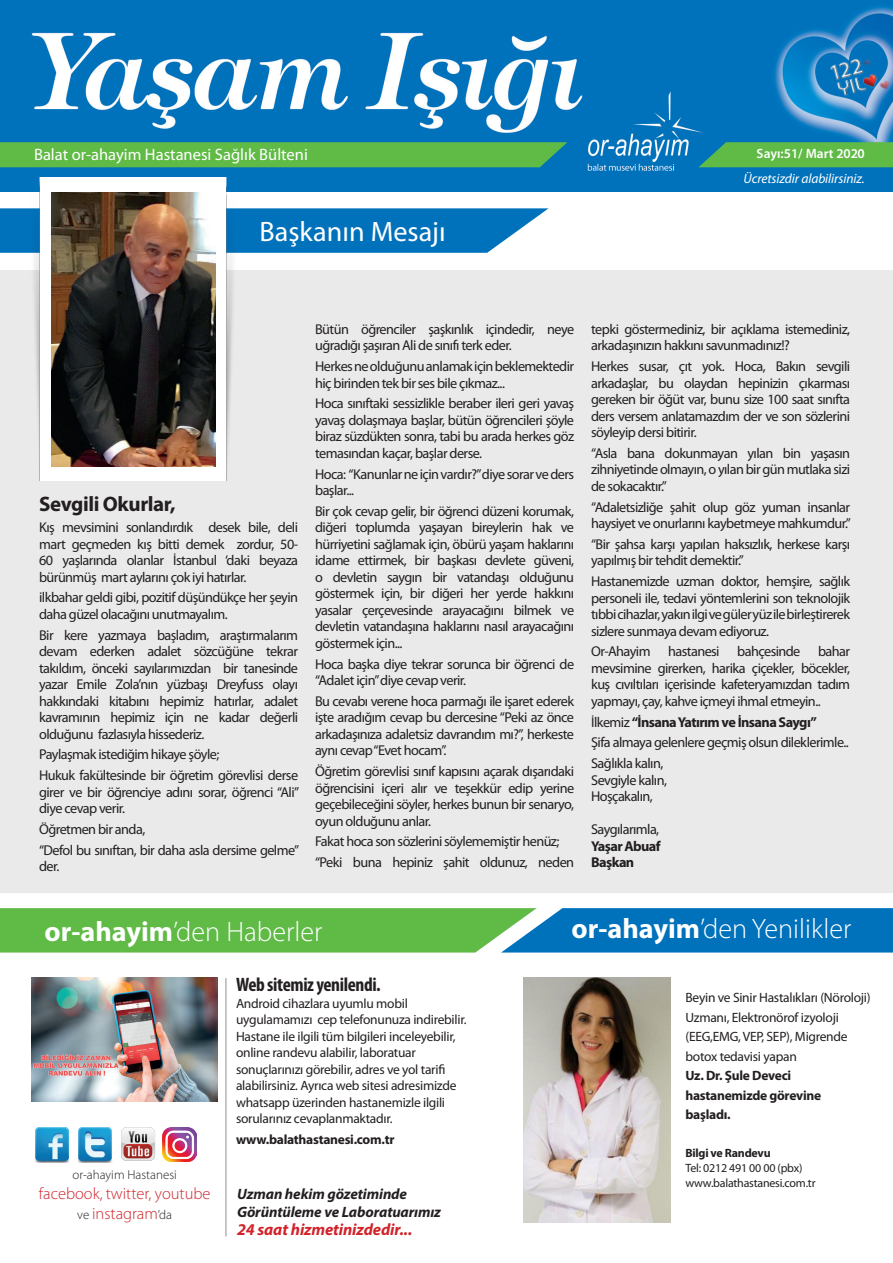
<style>
.page{position:relative;width:893px;height:1263px;background:#fff}
.page>*{position:absolute;margin:0;border:0;box-sizing:border-box;transform-origin:0 0}
.t1{font:300 28.2px "Myriad Pro";color:#fff}
.t2{font:28.2px "Myriad Pro";color:#fff}
.t3{font:700 21px "Myriad Pro";letter-spacing:-.02em;color:#231f20}
.t4{font:700 condensed 19.5px "Myriad Pro";letter-spacing:-.02em;color:#231f20}
.t5{font:300 16.5px/19.8px "Myriad Pro";color:#d1232a;text-align:center}
.t6{font:16.5px "Myriad Pro";color:#fff}
.t7{font:italic 700 16.5px "Myriad Pro";letter-spacing:-.01em;color:#d1232a}
.t8{font:italic 700 15px/18px "Myriad Pro";letter-spacing:-.01em;color:#231f20}
.t9{font:14.25px/16.5px "Myriad Pro";letter-spacing:-.04em;color:#231f20}
.t10{font:700 14.25px/16.5px "Myriad Pro";letter-spacing:-.04em;color:#231f20}
.t11{font:13.5px/16.5px "Myriad Pro";letter-spacing:-.02em;color:#231f20}
.t12{font:700 13.5px/19.5px "Myriad Pro";letter-spacing:-.02em;color:#231f20}
.t13{font:italic 13.5px "Myriad Pro";letter-spacing:-.01em;color:#fff}
.t14{font:600 13.5px "Myriad Pro";color:#fff}
.t15{font:300 12.9px "Myriad Pro";color:#231f20}
.t16{font:12px/15px "Myriad Pro";letter-spacing:-.02em;color:#231f20}
.t17{font:700 12px "Myriad Pro";letter-spacing:-.02em;color:#231f20}
.s1{font-weight:700}
.s2{font-size:12.9px;color:#231f20}
</style>
<div class="page">
<svg style="left:0;top:208px;width:549px;height:45px;background:#1c81c3"></svg>
<img style="left:0;top:0;width:893px;height:191px">
<div style="left:0;top:142px;width:567px;height:25px;background:#60bb46"></div>
<svg style="left:698px;top:142px;width:195px;height:25px;background:#58b54f"></svg>
<img style="left:826px;top:47px;width:67px;height:59px">
<div style="left:0;top:270px;width:893px;height:623px;background:#eaeaeb"></div>
<img style="left:17px;top:178px;width:233px;height:302px">
<img style="left:51px;top:192px;width:164px;height:274px">
<svg style="left:0;top:908px;width:893px;height:44px;background:#3e9f7b"></svg>
<img style="left:35px;top:1127px;width:35px;height:35px">
<img style="left:78px;top:1127px;width:34px;height:35px">
<img style="left:32px;top:977px;width:186px;height:124px">
<hr style="left:226px;top:978px;width:1px;height:258px;background:#231f20">
<img style="left:162px;top:1127px;width:34px;height:34px">
<img style="left:523px;top:977px;width:147px;height:245px">
<img style="left:121px;top:1127px;width:34px;height:34px">
<p class="t6" style="left:34px;top:145px;width:275px">Balat or-ahayim Hastanesi Sağlık Bülteni</p>
<p class="t14" style="left:757px;top:145px;width:110px">Sayı:51/ Mart 2020</p>
<h1 class="t2" style="left:260px;top:214px;width:188px">Başkanın Mesajı</h1>
<p class="t13" style="left:743px;top:170px;width:123px">Ücretsizdir alabilirsiniz.</p>
<h2 class="t3" style="left:39px;top:491px;width:138px">Sevgili Okurlar,</h2>
<p class="t9" style="left:39px;top:519px;width:260px;text-align:justify">Kış mevsimini sonlandırdık desek bile, deli mart geçmeden kış bitti demek zordur, 50- 60 yaşlarında olanlar İstanbul ‘daki beyaza bürünmüş mart aylarını çok iyi hatırlar.</p>
<p class="t9" style="left:39px;top:589px;width:260px">ilkbahar geldi gibi, pozitif düşündükçe her şeyin daha güzel olacağını unutmayalım.</p>
<p class="t9" style="left:39px;top:626px;width:261px;text-align:justify">Bir kere yazmaya başladım, araştırmalarım devam ederken adalet sözcüğüne tekrar takıldım, önceki sayılarımızdan bir tanesinde yazar Emile Zola’nın yüzbaşı Dreyfuss olayı hakkındaki kitabını hepimiz hatırlar, adalet kavramının hepimiz için ne kadar değerli olduğunu fazlasıyla hissederiz.</p>
<p class="t9" style="left:39px;top:744px;width:261px;line-height:20.7px">Paylaşmak istediğim hikaye şöyle;<br>Hukuk fakültesinde bir öğretim görevlisi derse</p>
<p class="t9" style="left:39px;top:783px;width:262px">girer ve bir öğrenciye adını sorar, öğrenci “Ali” diye cevap verir.</p>
<p class="t9" style="left:39px;top:819px;width:262px;line-height:20.7px">Öğretmen bir anda,<br>“Defol bu sınıftan, bir daha asla dersime gelme”</p>
<p class="t9" style="left:39px;top:858px;width:22px">der.</p>
<p class="t9" style="left:315px;top:321px;width:260px">Bütün öğrenciler şaşkınlık içindedir, neye uğradığı şaşıran Ali de sınıfı terk eder.</p>
<p class="t9" style="left:315px;top:358px;width:260px">Herkes ne olduğunu anlamak için beklemektedir hiç birinden tek bir ses bile çıkmaz...</p>
<p class="t9" style="left:315px;top:395px;width:260px;text-align:justify">Hoca sınıftaki sessizlikle beraber ileri geri yavaş yavaş dolaşmaya başlar, bütün öğrencileri şöyle biraz süzdükten sonra, tabi bu arada herkes göz temasından kaçar, başlar derse.</p>
<p class="t9" style="left:315px;top:465px;width:261px">Hoca: “Kanunlar ne için vardır?”diye sorar ve ders başlar...</p>
<p class="t9" style="left:315px;top:503px;width:261px;text-align:justify">Bir çok cevap gelir, bir öğrenci düzeni korumak, diğeri toplumda yaşayan bireylerin hak ve hürriyetini sağlamak için, öbürü yaşam haklarını idame ettirmek, bir başkası devlete güveni, o devletin saygın bir vatandaşı olduğunu göstermek için, bir diğeri her yerde hakkını yasalar çerçevesinde arayacağını bilmek ve devletin vatandaşına haklarını nasıl arayacağını göstermek için...</p>
<p class="t9" style="left:315px;top:655px;width:261px">Hoca başka diye tekrar sorunca bir öğrenci de “Adalet için”diye cevap verir.</p>
<p class="t9" style="left:315px;top:693px;width:260px;text-align:justify">Bu cevabı verene hoca parmağı ile işaret ederek işte aradığım cevap bu dercesine “Peki az önce arkadaşınıza adaletsiz davrandım mı?”, herkeste aynı cevap “Evet hocam”.</p>
<p class="t9" style="left:315px;top:763px;width:261px;text-align:justify">Öğretim görevlisi sınıf kapısını açarak dışarıdaki öğrencisini içeri alır ve teşekkür edip yerine geçebileceğini söyler, herkes bunun bir senaryo, oyun olduğunu anlar.</p>
<p class="t9" style="left:315px;top:831px;width:260px;line-height:20.7px">Fakat hoca son sözlerini söylememiştir henüz; “Peki buna hepiniz şahit oldunuz, neden</p>
<p class="t9" style="left:591px;top:321px;width:260px">tepki göstermediniz, bir açıklama istemediniz, arkadaşınızın hakkını savunmadınız!?</p>
<p class="t9" style="left:591px;top:358px;width:261px;text-align:justify">Herkes susar, çıt yok. Hoca, Bakın sevgili arkadaşlar, bu olaydan hepinizin çıkarması gereken bir öğüt var, bunu size 100 saat sınıfta ders versem anlatamazdım der ve son sözlerini söyleyip dersi bitirir.</p>
<p class="t9" style="left:591px;top:445px;width:261px;text-align:justify">“Asla bana dokunmayan yılan bin yaşasın zihniyetinde olmayın, o yılan bir gün mutlaka sizi de sokacaktır.”</p>
<p class="t9" style="left:591px;top:498px;width:261px">“Adaletsizliğe şahit olup göz yuman insanlar haysiyet ve onurlarını kaybetmeye mahkumdur.”</p>
<p class="t9" style="left:591px;top:536px;width:260px">“Bir şahsa karşı yapılan haksızlık, herkese karşı yapılmış bir tehdit demektir.”</p>
<p class="t9" style="left:591px;top:573px;width:260px;text-align:justify">Hastanemizde uzman doktor, hemşire, sağlık personeli ile, tedavi yöntemlerini son teknolojik tıbbi cihazlar, yakın ilgi ve güler yüz ile birleştirerek sizlere sunmaya devam ediyoruz.</p>
<p class="t9" style="left:591px;top:643px;width:260px;text-align:justify">Or-Ahayim hastanesi bahçesinde bahar mevsimine girerken, harika çiçekler, böcekler, kuş cıvıltıları içerisinde kafeteryamızdan tadım yapmayı, çay, kahve içmeyi ihmal etmeyin..</p>
<p class="t9" style="left:591px;top:711px;width:259px;line-height:20.7px">İlkemiz <span class="s1">“İnsana Yatırım ve İnsana Saygı”<br></span>Şifa almaya gelenlere geçmiş olsun dileklerimle..<br>Sağlıkla kalın,</p>
<p class="t9" style="left:591px;top:771px;width:77px">Sevgiyle kalın,<br>Hoşçakalın,</p>
<p class="t9" style="left:591px;top:821px;width:70px">Saygılarımla,</p>
<p class="t10" style="left:591px;top:837px;width:71px">Yaşar Abuaf<br>Başkan</p>
<h1 class="t1" style="left:44px;top:914px;width:280px"><span class="s1">or-ahayim</span>’den Haberler</h1>
<h1 class="t1" style="left:571px;top:912px;width:282px"><span class="s1">or-ahayim</span>’den Yenilikler</h1>
<p class="t15" style="left:72px;top:1167px;width:106px">or-ahayim Hastanesi</p>
<p class="t5" style="left:39px;top:1184px;width:173px">facebook, twitter, youtube <span class="s2">ve</span> instagram<span class="s2">’da</span></p>
<h3 class="t4" style="left:236px;top:973px;width:146px">Web sitemiz yenilendi.</h3>
<p class="t11" style="left:236px;top:995px;width:232px">Android cihazlara uyumlu mobil uygulamamızı cep telefonunuza indirebilir.<br>Hastane ile ilgili tüm bilgileri inceleyebilir, online randevu alabilir, laboratuar sonuçlarınızı görebilir, adres ve yol tarifi alabilirsiniz. Ayrıca web sitesi adresimizde whatsapp üzerinden hastanemizle ilgili sorularınız cevaplanmaktadır.</p>
<p class="t12" style="left:236px;top:1129px;width:160px">www.balathastanesi.com.tr</p>
<p class="t8" style="left:237px;top:1185px;width:205px">Uzman hekim gözetiminde<br>Görüntüleme ve Laboratuarımız</p>
<p class="t7" style="left:237px;top:1219px;width:177px">24 saat hizmetinizdedir...</p>
<p class="t11" style="left:685px;top:988px;width:187px;line-height:19.5px">Beyin ve Sinir Hastalıkları (Nöroloji)<br>Uzmanı, Elektronörof izyoloji (EEG,EMG, VEP, SEP), Migrende botox tedavisi yapan</p>
<p class="t12" style="left:685px;top:1065px;width:137px">Uz. Dr. Şule Deveci hastanemizde görevine başladı.</p>
<p class="t17" style="left:685px;top:1144px;width:87px">Bilgi ve Randevu</p>
<p class="t16" style="left:685px;top:1160px;width:132px">Tel: 0212 491 00 00 (pbx) www.balathastanesi.com.tr</p>
</div>
